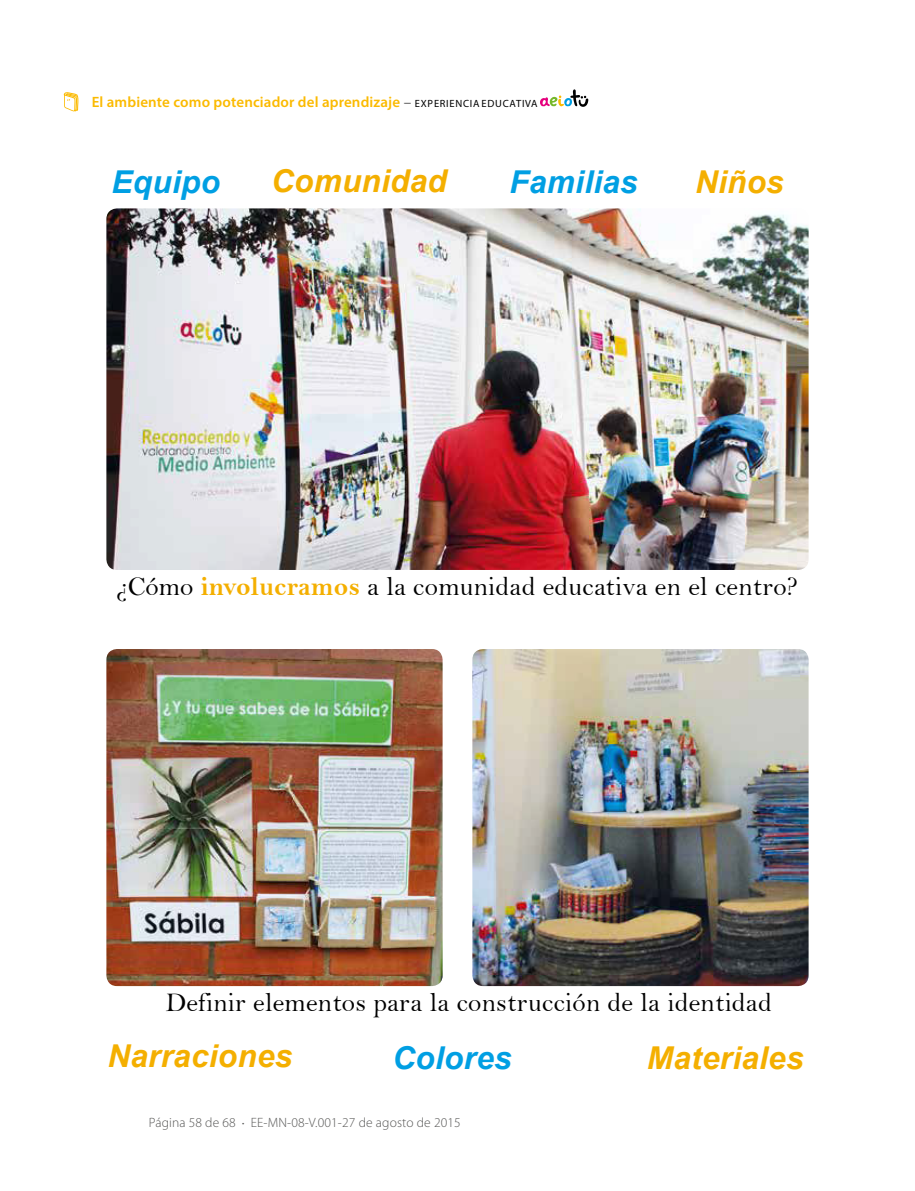
<style>
.page{position:relative;width:915px;height:1191px;background:#fff}
.page>*{position:absolute;margin:0;border:0;box-sizing:border-box;transform-origin:0 0}
.t1{font:italic 700 31.5px "Arial";letter-spacing:.01em;color:#f4af00}
.t2{font:italic 700 31.5px "Arial";letter-spacing:.01em;color:#009fe3}
.t3{font:27px "Bell";letter-spacing:.01em;color:#000}
.t4{font:600 15px "Myriad Pro";letter-spacing:.01em;color:#fbba00}
.t5{font:300 13.5px "Myriad Pro";letter-spacing:.01em;color:#575756}
.s1{font-weight:300;color:#000}
.s2{font-weight:300;font-size:10.5px;color:#000}
.s3{font-family:"Bell MT Bold";color:#f4af00}
.s4{font-size:9px}
</style>
<div class="page">
<svg style="left:540px;top:89px;width:48px;height:18px"></svg>
<svg style="left:64px;top:92px;width:14px;height:19px"></svg>
<img style="left:106px;top:208px;width:702px;height:362px">
<img style="left:106px;top:649px;width:336px;height:337px">
<img style="left:472px;top:649px;width:336px;height:337px">
<p class="t4" style="left:92px;top:92px;width:447px">El ambiente como potenciador del aprendizaje <span class="s1">–</span> <span class="s2">EXPERIENCIA EDUCATIVA</span></p>
<p class="t2" style="left:112px;top:161px;width:110px">Equipo</p>
<p class="t1" style="left:271px;top:160px;width:177px">Comunidad</p>
<p class="t2" style="left:509px;top:161px;width:130px">Familias</p>
<p class="t1" style="left:694px;top:161px;width:90px">Niños</p>
<p class="t3" style="left:116px;top:571px;width:683px">¿Cómo <span class="s3">involucramos</span> a la comunidad educativa en el centro?</p>
<p class="t3" style="left:166px;top:986px;width:607px">Definir elementos para la construcción de la identidad</p>
<p class="t1" style="left:107px;top:1034px;width:186px">Narraciones</p>
<p class="t2" style="left:392px;top:1036px;width:121px">Colores</p>
<p class="t1" style="left:646px;top:1036px;width:158px">Materiales</p>
<p class="t5" style="left:149px;top:1114px;width:313px">Página 58 de 68 <span class="s4">•</span> EE-MN-08-V.001-27 de agosto de 2015</p>
</div>
